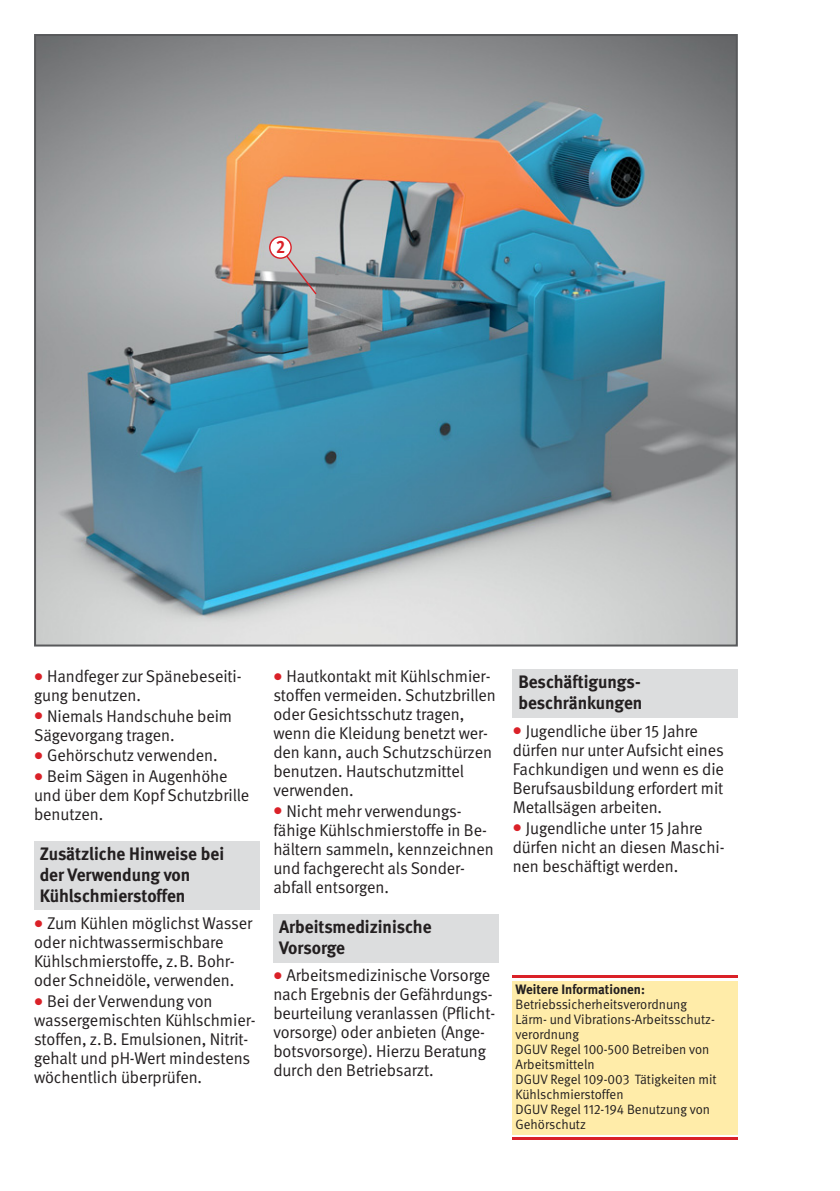
<style>
.page{position:relative;width:840px;height:1191px;background:#fff}
.page>*{position:absolute;margin:0;border:0;box-sizing:border-box;transform-origin:0 0}
.t1{font:700 18px/21px "DGUV Meta";color:#231f20}
.t2{font:700 18px "DGUV Meta";color:#da2128;scale:.9 1}
.t3{font:17px/19px "DGUV Meta";letter-spacing:-.005em;color:#231f20}
.t4{font:13.6px/15px "DGUV Meta";color:#231f20}
.t5{font:700 13.6px "DGUV Meta";color:#231f20}
.s1{color:#da2128}
</style>
<div class="page">
<div style="left:273px;top:914px;width:225px;height:48px;background:#dcddde"></div>
<div style="left:512px;top:669px;width:225px;height:48px;background:#dcddde"></div>
<div style="left:34px;top:842px;width:225px;height:68px;background:#dcddde"></div>
<div style="left:512px;top:981px;width:225px;height:153px;background:#ffeca9"></div>
<hr style="left:512px;top:975px;width:225px;height:3px;background:#da2128">
<hr style="left:512px;top:1137px;width:225px;height:3px;background:#da2128">
<img style="left:37px;top:37px;width:697px;height:606px">
<svg style="left:279px;top:246px;width:39px;height:50px;background:#a4a4a7"></svg>
<svg style="left:269px;top:236px;width:22px;height:23px"></svg>
<div style="left:270px;top:237px;width:20px;height:20px;background:#fff;border-radius:50%"></div>
<p class="t2" style="left:276px;top:240px;width:12px">2</p>
<p class="t3" style="left:34px;top:668px;width:209px"><span class="s1">●</span> Handfeger zur Spänebeseiti&shy;gung benutzen.</p>
<p class="t3" style="left:34px;top:707px;width:199px"><span class="s1">●</span> Niemals Handschuhe beim<br>Sägevorgang tragen.</p>
<p class="t3" style="left:34px;top:747px;width:185px"><span class="s1">●</span> Gehörschutz verwenden.</p>
<p class="t3" style="left:34px;top:768px;width:217px"><span class="s1">●</span> Beim Sägen in Augenhöhe und über dem Kopf Schutzbrille benutzen.</p>
<p class="t1" style="left:40px;top:844px;width:186px">Zusätzliche Hinweise bei der Verwendung von<br>Kühlschmierstoffen</p>
<p class="t3" style="left:34px;top:915px;width:220px"><span class="s1">●</span> Zum Kühlen möglichst Wasser oder nichtwassermischbare<br>Kühlschmierstoffe, z.B. Bohr&shy;oder Schneidöle, verwenden.</p>
<p class="t3" style="left:34px;top:993px;width:223px"><span class="s1">●</span> Bei der Verwendung von wassergemischten Kühlschmier&shy;stoffen, z.B. Emulsionen, Nitrit&shy;gehalt und pH-Wert mindestens wöchentlich überprüfen.</p>
<p class="t3" style="left:273px;top:668px;width:224px"><span class="s1">●</span> Hautkontakt mit Kühlschmier&shy;stoffen vermeiden. Schutzbrillen oder Gesichtsschutz tragen, wenn die Kleidung benetzt wer&shy;den kann, auch Schutzschürzen benutzen. Hautschutzmittel verwenden.</p>
<p class="t3" style="left:273px;top:802px;width:222px"><span class="s1">●</span> Nicht mehr verwendungs - fähige Kühlschmierstoffe in Be&shy;hältern sammeln, kennzeichnen und fachgerecht als Sonder - abfall entsorgen.</p>
<p class="t1" style="left:279px;top:917px;width:154px">Arbeitsmedizinische<br>Vorsorge</p>
<p class="t3" style="left:273px;top:967px;width:223px"><span class="s1">●</span> Arbeitsmedizinische Vorsorge nach Ergebnis der Gefährdungs&shy;beurteilung veranlassen (Pflicht&shy;vorsorge) oder anbieten (Ange&shy;botsvorsorge). Hierzu Beratung durch den Betriebsarzt.</p>
<p class="t1" style="left:518px;top:673px;width:125px">Beschäftigungs - beschränkungen</p>
<p class="t3" style="left:512px;top:723px;width:213px"><span class="s1">●</span> Jugendliche über 15 Jahre dürfen nur unter Aufsicht eines<br>Fachkundigen und wenn es die<br>Berufsausbildung erfordert mit<br>Metallsägen arbeiten.</p>
<p class="t3" style="left:512px;top:819px;width:213px"><span class="s1">●</span> Jugendliche unter 15 Jahre dürfen nicht an diesen Maschi&shy;nen beschäftigt werden.</p>
<p class="t5" style="left:515px;top:984px;width:131px">Weitere Informationen:</p>
<p class="t4" style="left:515px;top:998px;width:202px">Betriebssicherheitsverordnung<br>Lärm- und Vibrations-Arbeitsschutz - verordnung<br>DGUV Regel 100-500 Betreiben von<br>Arbeitsmitteln<br>DGUV Regel 109-003 Tätigkeiten mit<br>Kühlschmierstoffen<br>DGUV Regel 112-194 Benutzung von<br>Gehörschutz</p>
</div>
